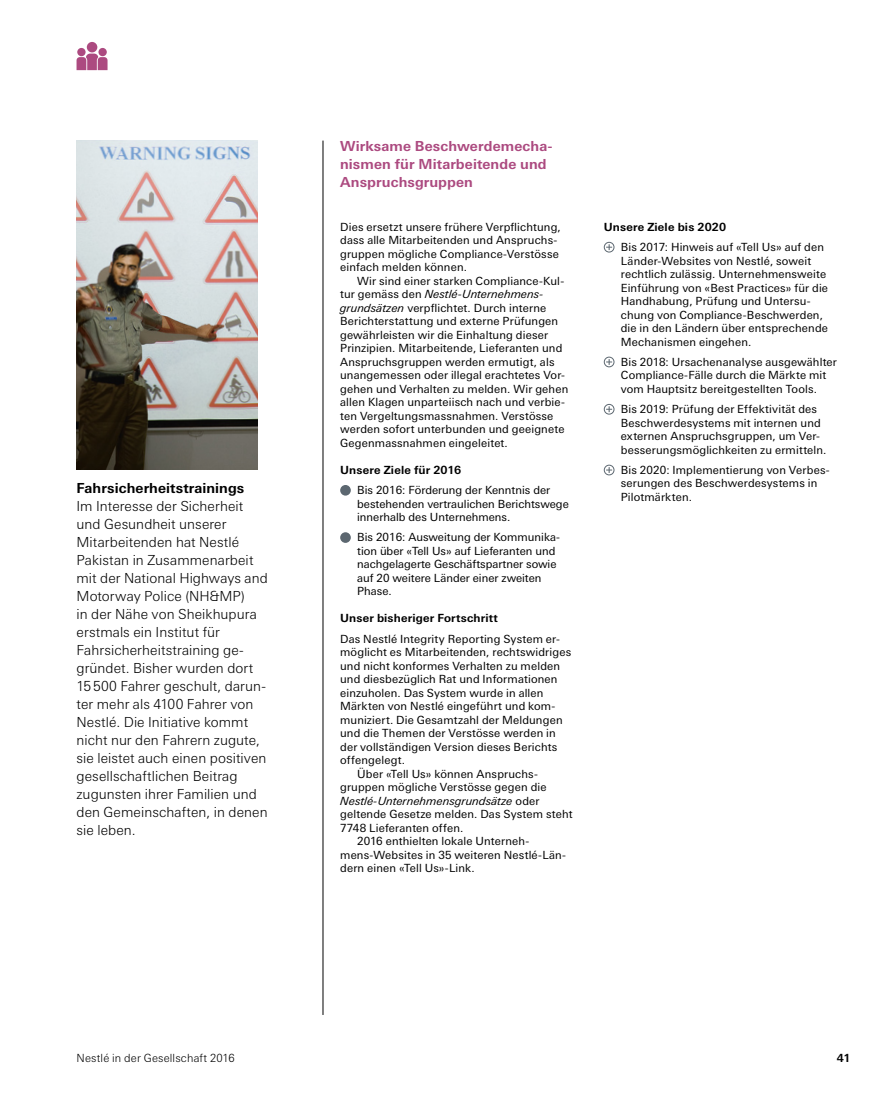
<style>
.page{position:relative;width:893px;height:1106px;background:#fff}
.page>*{position:absolute;margin:0;border:0;box-sizing:border-box;transform-origin:0 0}
._9_25_12_Light{font:300 13.8px/18px "LT Univers Basic";letter-spacing:.005em;color:#000}
._9_25_12_Light-2{font:700 13.8px/18px "LT Univers Basic";letter-spacing:.005em;color:#ac4a80}
._9_25_12_Light-3{font:700 13.8px "LT Univers Basic";letter-spacing:.005em;color:#000}
._7_5_9_Regular__Our{font:11.25px/13.5px "LT Univers Basic";letter-spacing:.01em;color:#000}
._7_5_9_Regular_aline{font:11.25px/13.5px "LT Univers Basic";letter-spacing:.015em;color:#000}
._7_5_9_Regular{font:11.25px/13.5px "LT Univers Basic";letter-spacing:.015em;color:#000}
._7_5_9_Regular-2{font:700 11.25px "LT Univers Basic";letter-spacing:.015em;color:#000}
.t1{font:300 11.25px "LT Univers Basic";letter-spacing:.015em;color:#000}
.s1{font-style:italic}
</style>
<div class="page">
<hr style="left:323px;top:141px;width:1px;height:874px;background:#000">
<div style="left:87px;top:42px;width:10px;height:10px;background:#ac4a80;border-radius:50%"></div>
<div style="left:77px;top:48px;width:9px;height:8px;background:#ac4a80;border-radius:50%"></div>
<div style="left:98px;top:48px;width:9px;height:8px;background:#ac4a80;border-radius:50%"></div>
<svg style="left:77px;top:54px;width:31px;height:16px"></svg>
<img style="left:77px;top:141px;width:180px;height:329px">
<div style="left:340px;top:485px;width:11px;height:10px;background:#5c6770;border-radius:50%"></div>
<div style="left:340px;top:532px;width:11px;height:11px;background:#5c6770;border-radius:50%"></div>
<svg style="left:604px;top:242px;width:10px;height:10px"></svg>
<svg style="left:606px;top:244px;width:6px;height:6px"></svg>
<svg style="left:604px;top:357px;width:10px;height:10px"></svg>
<svg style="left:606px;top:359px;width:6px;height:6px"></svg>
<svg style="left:604px;top:404px;width:10px;height:10px"></svg>
<svg style="left:606px;top:406px;width:6px;height:6px"></svg>
<svg style="left:604px;top:465px;width:10px;height:10px"></svg>
<svg style="left:606px;top:467px;width:6px;height:6px"></svg>
<p class="_9_25_12_Light-3" style="left:77px;top:479px;width:169px">Fahrsicherheitstrainings</p>
<p class="_9_25_12_Light" style="left:77px;top:496px;width:193px">Im Interesse der Sicherheit und Gesundheit unserer<br>Mitarbeitenden hat Nestlé<br>Pakistan in Zusammenarbeit mit der National Highways and<br>Motorway Police (NH&amp;MP)<br>in der Nähe von Sheikhupura erstmals ein Institut für<br>Fahrsicherheitstraining ge&shy;gründet. Bisher wurden dort<br>15500 Fahrer geschult, darun&shy;ter mehr als 4100 Fahrer von<br>Nestlé. Die Initiative kommt nicht nur den Fahrern zugute, sie leistet auch einen positiven gesellschaftlichen Beitrag zugunsten ihrer Familien und den Gemeinschaften, in denen sie leben.</p>
<p class="_9_25_12_Light-2" style="left:340px;top:137px;width:214px">Wirksame Beschwerdemecha&shy;nismen für Mitarbeitende und<br>Anspruchsgruppen</p>
<p class="_7_5_9_Regular" style="left:340px;top:220px;width:222px">Dies ersetzt unsere frühere Verpflichtung, dass alle Mitarbeitenden und Anspruchs&shy;gruppen mögliche Compliance-Verstösse einfach melden können.</p>
<p class="_7_5_9_Regular_aline" style="left:340px;top:274px;width:230px;text-indent:17px">Wir sind einer starken Compliance-Kul&shy;tur gemäss den <span class="s1">Nestlé-Unternehmens&shy;grundsätzen</span> verpflichtet. Durch interne Berichterstattung und externe Prüfungen gewährleisten wir die Einhaltung dieser Prinzipien. Mitarbeitende, Lieferanten und Anspruchsgruppen werden ermutigt, als unangemessen oder illegal erachtetes Vor&shy;gehen und Verhalten zu melden. Wir gehen allen Klagen unparteiisch nach und verbie&shy;ten Vergeltungsmassnahmen. Verstösse werden sofort unterbunden und geeignete Gegenmassnahmen eingeleitet.</p>
<p class="_7_5_9_Regular-2" style="left:340px;top:463px;width:122px">Unsere Ziele für 2016</p>
<p class="_7_5_9_Regular__Our" style="left:357px;top:483px;width:213px">Bis 2016: Förderung der Kenntnis der bestehenden vertraulichen Berichtswege innerhalb des Unternehmens.</p>
<p class="_7_5_9_Regular__Our" style="left:357px;top:530px;width:204px">Bis 2016: Ausweitung der Kommunika&shy;tion über «Tell Us» auf Lieferanten und nachgelagerte Geschäftspartner sowie auf 20 weitere Länder einer zweiten<br>Phase.</p>
<p class="_7_5_9_Regular-2" style="left:340px;top:611px;width:159px">Unser bisheriger Fortschritt</p>
<p class="_7_5_9_Regular" style="left:340px;top:632px;width:233px">Das Nestlé Integrity Reporting System er&shy;möglicht es Mitarbeitenden, rechtswidriges und nicht konformes Verhalten zu melden und diesbezüglich Rat und Informationen einzuholen. Das System wurde in allen Märkten von Nestlé eingeführt und kom&shy;muniziert. Die Gesamtzahl der Meldungen und die Themen der Verstösse werden in der vollständigen Version dieses Berichts offengelegt.</p>
<p class="_7_5_9_Regular_aline" style="left:340px;top:767px;width:234px;text-indent:17px">Über «Tell Us» können Anspruchs&shy;gruppen mögliche Verstösse gegen die <span class="s1">Nestlé-Unternehmensgrundsätze</span> oder geltende Gesetze melden. Das System steht 7748 Lieferanten offen.</p>
<p class="_7_5_9_Regular_aline" style="left:340px;top:834px;width:227px;text-indent:17px">2016 enthielten lokale Unterneh&shy;mens-Websites in 35 weiteren Nestlé-Län&shy;dern einen «Tell Us»-Link.</p>
<p class="_7_5_9_Regular-2" style="left:604px;top:220px;width:124px">Unsere Ziele bis 2020</p>
<p class="_7_5_9_Regular__Our" style="left:621px;top:240px;width:209px">Bis 2017: Hinweis auf «Tell Us» auf den Länder-Websites von Nestlé, soweit rechtlich zulässig. Unternehmensweite Einführung von «Best Practices» für die Handhabung, Prüfung und Untersu&shy;chung von Compliance-Beschwerden, die in den Ländern über entsprechende Mechanismen eingehen.</p>
<p class="_7_5_9_Regular__Our" style="left:621px;top:355px;width:218px">Bis 2018: Ursachenanalyse ausgewählter<br>Compliance-Fälle durch die Märkte mit vom Hauptsitz bereitgestellten Tools.</p>
<p class="_7_5_9_Regular__Our" style="left:621px;top:402px;width:207px">Bis 2019: Prüfung der Effektivität des Beschwerdesystems mit internen und externen Anspruchsgruppen, um Ver&shy;besserungsmöglichkeiten zu ermitteln.</p>
<p class="_7_5_9_Regular__Our" style="left:621px;top:463px;width:210px">Bis 2020: Implementierung von Verbes&shy;serungen des Beschwerdesystems in<br>Pilotmärkten.</p>
<p class="t1" style="left:77px;top:1051px;width:160px">Nestlé in der Gesellschaft 2016</p>
<p class="_7_5_9_Regular-2" style="left:837px;top:1051px;width:15px">41</p>
</div>
